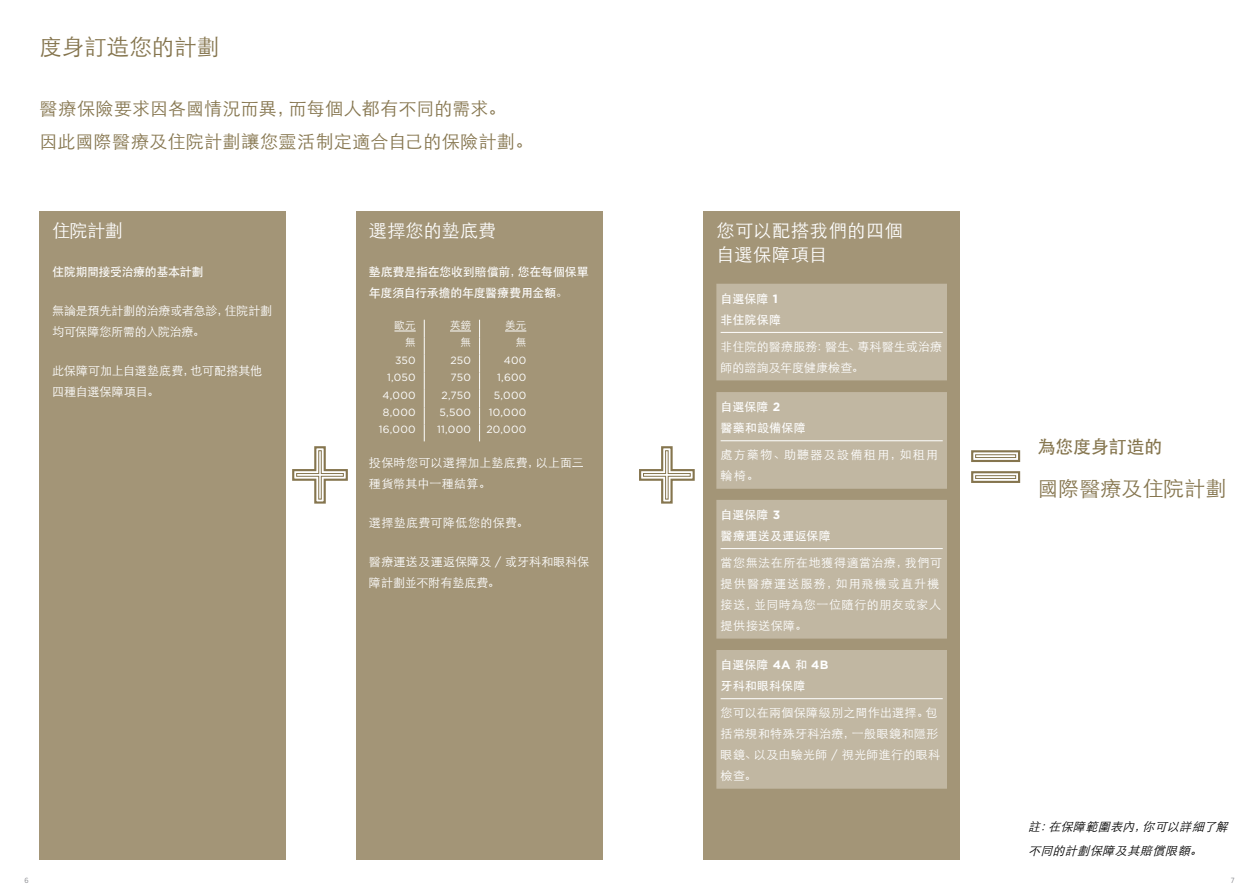
<style>
.page{position:relative;width:1259px;height:893px;background:#fff}
.page>*{position:absolute;margin:0;border:0;box-sizing:border-box;transform-origin:0 0}
.t1{font:300 22.5px "ST Heiti SC";color:#85754e}
.t2{font:300 21px "ST Heiti SC";color:#85754e}
.t3{font:300 18px/33px "ST Heiti SC";letter-spacing:.01em;color:#85754e}
.t4{font:300 18px/24px "ST Heiti SC";letter-spacing:.025em;color:#fff}
.t5{font:500 18px "ST Heiti SC";letter-spacing:-.01em;color:#85754e}
.t6{font:300 12px/21px "ST Heiti SC";letter-spacing:.025em;color:#fff}
.t7{font:300 12px/21px "ST Heiti SC";letter-spacing:.05em;color:#fff}
.t8{font:500 12px/21px "ST Heiti SC";letter-spacing:-.01em;color:#fff}
.t9{font:300 12px/21px "ST Heiti SC";letter-spacing:-.015em;color:#fff}
.t10{font:italic 300 12px/24px "ST Heiti SC";color:#000}
.t11{font:300 12px/21px "ST Heiti SC";letter-spacing:.005em;color:#fff}
.t12{font:500 12px/21px "ST Heiti SC";letter-spacing:.01em;color:#fff}
.t13{font:300 12px/21px "ST Heiti SC";color:#fff}
.t14{font:300 12px/21px "ST Heiti SC";letter-spacing:.105em;color:#fff}
.t15{font:500 12px/21px "ST Heiti SC";letter-spacing:.025em;color:#fff}
.t16{font:500 12px "ST Heiti SC";letter-spacing:-.03em;color:#fff}
.t17{font:10.5px "Gotham";letter-spacing:.03em;color:#fff}
.t18{font:300 10.5px "ST Heiti SC";color:#fff}
.t19{font:7.5px "Gotham Narrow";color:#86878c}
.s1{font-family:"Gotham";font-weight:400}
.s2{font-family:"Gotham";font-weight:700}
</style>
<div class="page">
<div style="left:39px;top:212px;width:247px;height:648px;background:#a39577"></div>
<div style="left:356px;top:212px;width:247px;height:648px;background:#a39577"></div>
<svg style="left:424px;top:320px;width:1px;height:121px"></svg>
<svg style="left:479px;top:320px;width:1px;height:121px"></svg>
<svg style="left:394px;top:331px;width:22px;height:1px"></svg>
<svg style="left:450px;top:331px;width:21px;height:1px"></svg>
<svg style="left:505px;top:331px;width:21px;height:1px"></svg>
<div style="left:703px;top:212px;width:257px;height:648px;background:#a39577"></div>
<svg style="left:716px;top:284px;width:231px;height:505px;background:#beb49f"></svg>
<hr style="left:720px;top:332px;width:222px;height:1px;background:#fff">
<hr style="left:720px;top:440px;width:222px;height:1px;background:#fff">
<hr style="left:720px;top:548px;width:222px;height:1px;background:#fff">
<hr style="left:720px;top:698px;width:222px;height:1px;background:#fff">
<svg style="left:639px;top:446px;width:56px;height:58px"></svg>
<svg style="left:292px;top:446px;width:56px;height:58px"></svg>
<svg style="left:971px;top:450px;width:50px;height:33px"></svg>
<div style="left:975px;top:475px;width:41px;height:4px;border:1px solid #85754e"></div>
<h1 class="t1" style="left:39px;top:27px;width:182px">度身訂造您的計劃</h1>
<h3 class="t3" style="left:39px;top:90px;width:495px">醫療保險要求因各國情況而異，而每個人都有不同的需求。<br>因此國際醫療及住院計劃讓您靈活制定適合自己的保險計劃。</h3>
<h3 class="t4" style="left:52px;top:217px;width:72px">住院計劃</h3>
<p class="t16" style="left:52px;top:266px;width:153px">住院期間接受治療的基本計劃</p>
<p class="t9" style="left:52px;top:299px;width:221px">無論是預先計劃的治療或者急診，住院計劃均可保障您所需的入院治療。</p>
<p class="t13" style="left:52px;top:359px;width:212px">此保障可加上自選墊底費，也可配搭其他四種自選保障項目。</p>
<h3 class="t4" style="left:369px;top:217px;width:129px">選擇您的墊底費</h3>
<p class="t8" style="left:369px;top:261px;width:221px">墊底費是指在您收到賠償前，您在每個保單年度須自行承擔的年度醫療費用金額。</p>
<p class="t18" style="left:394px;top:316px;width:23px">歐元</p>
<p class="t18" style="left:450px;top:316px;width:23px">英鎊</p>
<p class="t18" style="left:505px;top:316px;width:23px">美元</p>
<p class="t18" style="left:405px;top:333px;width:12px">無</p>
<p class="t18" style="left:460px;top:333px;width:12px">無</p>
<p class="t18" style="left:516px;top:333px;width:12px">無</p>
<p class="t17" style="left:395px;top:353px;width:22px">350</p>
<p class="t17" style="left:450px;top:353px;width:22px">250</p>
<p class="t17" style="left:504px;top:353px;width:24px">400</p>
<p class="t17" style="left:387px;top:371px;width:30px">1,050</p>
<p class="t17" style="left:451px;top:371px;width:22px">750</p>
<p class="t17" style="left:497px;top:371px;width:31px">1,600</p>
<p class="t17" style="left:382px;top:388px;width:35px">4,000</p>
<p class="t17" style="left:441px;top:388px;width:31px">2,750</p>
<p class="t17" style="left:494px;top:388px;width:34px">5,000</p>
<p class="t17" style="left:383px;top:406px;width:34px">8,000</p>
<p class="t17" style="left:439px;top:406px;width:33px">5,500</p>
<p class="t17" style="left:489px;top:406px;width:39px">10,000</p>
<p class="t17" style="left:379px;top:423px;width:38px">16,000</p>
<p class="t17" style="left:437px;top:423px;width:35px">11,000</p>
<p class="t17" style="left:486px;top:423px;width:41px">20,000</p>
<p class="t6" style="left:369px;top:451px;width:216px">投保時您可以選擇加上墊底費，以上面三種貨幣其中一種結算。</p>
<p class="t6" style="left:369px;top:511px;width:161px">選擇墊底費可降低您的保費。</p>
<p class="t6" style="left:369px;top:550px;width:222px">醫療運送及運返保障及 <span class="s1">/</span> 或牙科和眼科保障計劃並不附有墊底費。</p>
<h3 class="t4" style="left:716px;top:217px;width:188px">您可以配搭我們的四個自選保障項目</h3>
<p class="t8" style="left:720px;top:287px;width:62px">自選保障 <span class="s2">1</span>非住院保障</p>
<p class="t11" style="left:720px;top:335px;width:223px">非住院的醫療服務：醫生、專科醫生或治療師的諮詢及年度健康檢查。</p>
<p class="t12" style="left:720px;top:396px;width:87px">自選保障 <span class="s2">2<br></span>醫藥和設備保障</p>
<p class="t14" style="left:720px;top:443px;width:219px">處方藥物、助聽器及設備租用，如租用輪椅。</p>
<p class="t15" style="left:720px;top:504px;width:112px">自選保障 <span class="s2">3<br></span>醫療運送及運返保障</p>
<p class="t7" style="left:720px;top:551px;width:223px">當您無法在所在地獲得適當治療，我們可提供醫療運送服務，如用飛機或直升機接送，並同時為您一位隨行的朋友或家人提供接送保障。</p>
<p class="t12" style="left:720px;top:654px;width:109px">自選保障 <span class="s2">4A</span> 和 <span class="s2">4B</span>牙科和眼科保障</p>
<p class="t6" style="left:720px;top:701px;width:221px">您可以在兩個保障級別之間作出選擇。包括常規和特殊牙科治療，一般眼鏡和隱形眼鏡、以及由驗光師 <span class="s1">/</span> 視光師進行的眼科檢查。</p>
<h3 class="t5" style="left:1037px;top:436px;width:126px">為您度身訂造的</h3>
<h2 class="t2" style="left:1037px;top:470px;width:190px">國際醫療及住院計劃</h2>
<p class="t10" style="left:1028px;top:813px;width:205px">註：在保障範圍表內，你可以詳細了解不同的計劃保障及其賠償限額。</p>
<p class="t19" style="left:24px;top:876px;width:6px">6</p>
<p class="t19" style="left:1230px;top:876px;width:5px">7</p>
</div>
